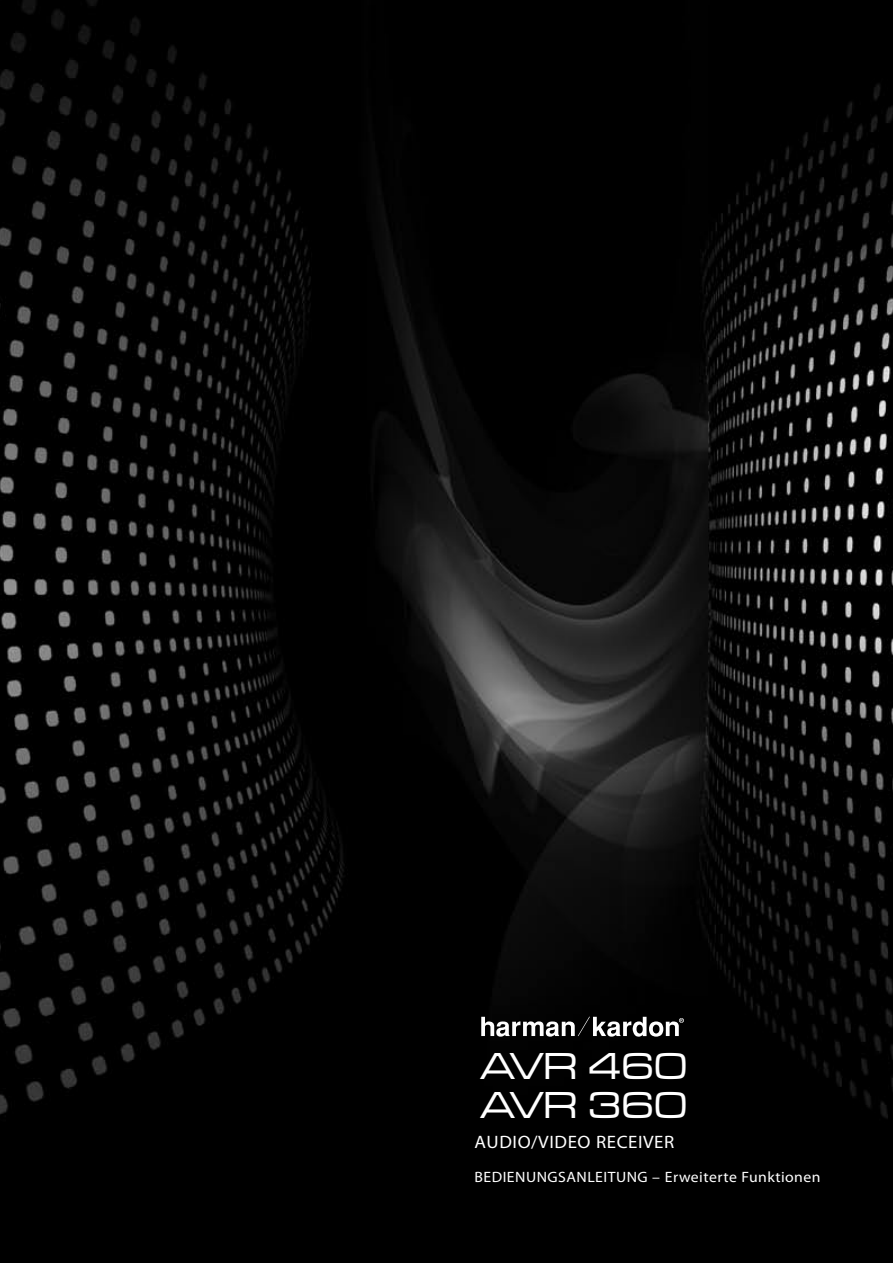
<style>
.page{position:relative;width:893px;height:1263px;background:#fff}
.page>*{position:absolute;margin:0;border:0;box-sizing:border-box;transform-origin:0 0}
.t1{font:39px/39px "Microgramma D Medi Exte";letter-spacing:.01em;color:#fff}
.t2{font:18px "Myriad Pro";letter-spacing:.03em;color:#fff;scale:1.05 1}
.t3{font:15px "Myriad Pro";letter-spacing:.03em;color:#fff;scale:1.05 1}
</style>
<div class="page">
<img style="left:0;top:0;width:893px;height:1263px">
<svg style="left:481px;top:1017px;width:203px;height:20px"></svg>
<h1 class="t1" style="left:480px;top:1045px;width:208px">AVR 460<br>AVR 360</h1>
<p class="t2" style="left:474px;top:1131px;width:192px">AUDIO/VIDEO RECEIVER</p>
<p class="t3" style="left:474px;top:1168px;width:331px">BEDIENUNGSANLEITUNG – Erweiterte Funktionen</p>
</div>
